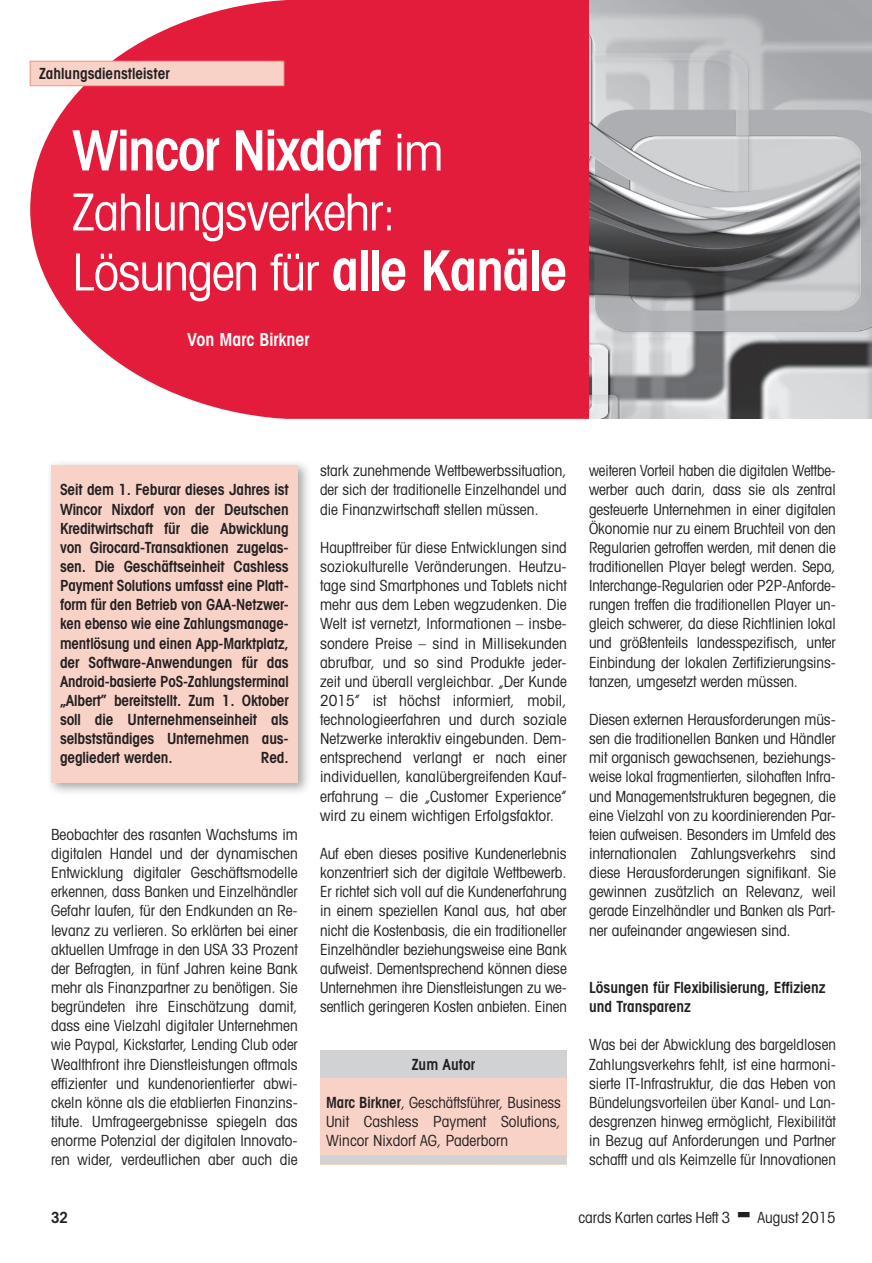
<style>
.page{position:relative;width:872px;height:1263px;background:#fff}
.page>*{position:absolute;margin:0;border:0;box-sizing:border-box;transform-origin:0 0}
.t1{font:600 condensed 55.5px "Avant Garde";letter-spacing:-.025em;color:#fff}
.t2{font:condensed 51px/60px "Avant Garde";letter-spacing:-.025em;color:#fff}
.t3{font:600 condensed 18px "Avant Garde";color:#fff}
.t4{font:condensed 15.3px/19.2px "Avant Garde";color:#231f20;text-align:justify}
.t5{font:600 condensed 15.3px/19.2px "Avant Garde";color:#231f20;text-align:justify}
.s1{font-weight:400;font-size:51px}
.s2{font-weight:600;font-size:55.5px}
.s3{font-weight:600}
</style>
<div class="page">
<svg style="left:30px;top:0;width:559px;height:419px;background:#e6324e"></svg>
<div style="left:30px;top:61px;width:254px;height:25px;background:#f9d2c7"></div>
<div style="left:30px;top:61px;width:254px;height:25px;border:1px solid #f09588"></div>
<div style="left:46px;top:460px;width:265px;height:336px;background:#231f20;opacity:.4"></div>
<div style="left:51px;top:465px;width:247px;height:317px;background:#f9d2c7"></div>
<div style="left:320px;top:1074px;width:247px;height:91px;background:#f9d2c7"></div>
<div style="left:320px;top:1050px;width:247px;height:28px;background:#d1d2d4"></div>
<div style="left:320px;top:1155px;width:247px;height:9px;background:#d1d2d4"></div>
<img style="left:589px;top:0;width:283px;height:419px">
<p class="t5" style="left:39px;top:64px;width:132px">Zahlungsdienstleister</p>
<h1 class="t1" style="left:72px;top:117px;width:373px">Wincor Nixdorf <span class="s1">im</span></h1>
<h2 class="t2" style="left:72px;top:181px;width:497px">Zahlungsverkehr:<br>Lösungen für <span class="s2">alle Kanäle</span></h2>
<p class="t3" style="left:187px;top:328px;width:124px">Von Marc Birkner</p>
<p class="t5" style="left:60px;top:480px;width:230px">Seit dem 1. Feburar dieses Jahres ist Wincor Nixdorf von der Deutschen Kreditwirtschaft für die Abwicklung von Girocard-Transaktionen zugelas&shy;sen. Die Geschäftseinheit Cashless Payment Solutions umfasst eine Platt&shy;form für den Betrieb von GAA-Netzwer&shy;ken ebenso wie eine Zahlungsmanage&shy;mentlösung und einen App-Marktplatz, der Software-Anwendungen für das Android-basierte PoS-Zahlungsterminal „Albert” bereitstellt. Zum 1. Oktober soll die Unternehmenseinheit als selbstständiges Unternehmen aus&shy;gegliedert werden.</p>
<p class="t5" style="left:261px;top:748px;width:29px">Red.</p>
<p class="t4" style="left:51px;top:824px;width:248px">Beobachter des rasanten Wachstums im digitalen Handel und der dynamischen Entwicklung digitaler Geschäftsmodelle erkennen, dass Banken und Einzelhändler Gefahr laufen, für den Endkunden an Re&shy;levanz zu verlieren. So erklärten bei einer aktuellen Umfrage in den USA 33 Prozent der Befragten, in fünf Jahren keine Bank mehr als Finanzpartner zu benötigen. Sie begründeten ihre Einschätzung damit, dass eine Vielzahl digitaler Unternehmen wie Paypal, Kickstarter, Lending Club oder Wealthfront ihre Dienstleistungen oftmals effizienter und kundenorientierter abwi&shy;ckeln könne als die etablierten Finanzins&shy;titute. Umfrageergebnisse spiegeln das enorme Potenzial der digitalen Innovato&shy;ren wider, verdeutlichen aber auch die</p>
<p class="t4" style="left:320px;top:461px;width:248px">stark zunehmende Wettbewerbssituation, der sich der traditionelle Einzelhandel und die Finanzwirtschaft stellen müssen.</p>
<p class="t4" style="left:320px;top:537px;width:248px">Haupttreiber für diese Entwicklungen sind soziokulturelle Veränderungen. Heutzu&shy;tage sind Smartphones und Tablets nicht mehr aus dem Leben wegzudenken. Die Welt ist vernetzt, Informationen – insbe&shy;sondere Preise – sind in Millisekunden abrufbar, und so sind Produkte jeder&shy;zeit und überall vergleichbar. „Der Kunde 2015” ist höchst informiert, mobil, technologieerfahren und durch soziale Netzwerke interaktiv eingebunden. Dem&shy;entsprechend verlangt er nach einer individuellen, kanalübergreifenden Kauf&shy;erfahrung – die „Customer Experience” wird zu einem wichtigen Erfolgsfaktor.</p>
<p class="t4" style="left:320px;top:843px;width:248px">Auf eben dieses positive Kundenerlebnis konzentriert sich der digitale Wettbewerb.<br>Er richtet sich voll auf die Kundenerfahrung in einem speziellen Kanal aus, hat aber nicht die Kostenbasis, die ein traditioneller Einzelhändler beziehungsweise eine Bank aufweist. Dementsprechend können diese Unternehmen ihre Dienstleistungen zu we&shy;sentlich geringeren Kosten anbieten. Einen</p>
<p class="t5" style="left:412px;top:1054px;width:65px">Zum Autor</p>
<p class="t4" style="left:326px;top:1092px;width:236px"><span class="s3">Marc Birkner</span>, Geschäftsführer, Business Unit Cashless Payment Solutions, Wincor Nixdorf AG, Paderborn</p>
<p class="t4" style="left:589px;top:461px;width:248px">weiteren Vorteil haben die digitalen Wettbe&shy;werber auch darin, dass sie als zentral gesteuerte Unternehmen in einer digitalen Ökonomie nur zu einem Bruchteil von den Regularien getroffen werden, mit denen die traditionellen Player belegt werden. Sepa, Interchange-Regularien oder P2P-Anforde&shy;rungen treffen die traditionellen Player un&shy;gleich schwerer, da diese Richtlinien lokal und größtenteils landesspezifisch, unter Einbindung der lokalen Zertifizierungsins&shy;tanzen, umgesetzt werden müssen.</p>
<p class="t4" style="left:589px;top:710px;width:248px">Diesen externen Herausforderungen müs&shy;sen die traditionellen Banken und Händler mit organisch gewachsenen, beziehungs&shy;weise lokal fragmentierten, silohaften Infra&shy;und Managementstrukturen begegnen, die eine Vielzahl von zu koordinierenden Par&shy;teien aufweisen. Besonders im Umfeld des internationalen Zahlungsverkehrs sind diese Herausforderungen signifikant. Sie gewinnen zusätzlich an Relevanz, weil gerade Einzelhändler und Banken als Part&shy;ner aufeinander angewiesen sind.</p>
<p class="t5" style="left:589px;top:978px;width:238px">Lösungen für Flexibilisierung, Effizienz und Transparenz</p>
<p class="t4" style="left:589px;top:1035px;width:248px">Was bei der Abwicklung des bargeldlosen Zahlungsverkehrs fehlt, ist eine harmoni&shy;sierte IT-Infrastruktur, die das Heben von Bündelungsvorteilen über Kanal- und Lan&shy;desgrenzen hinweg ermöglicht, Flexibilität in Bezug auf Anforderungen und Partner schafft und als Keimzelle für Innovationen</p>
<p class="t5" style="left:51px;top:1207px;width:19px">32</p>
<p class="t4" style="left:578px;top:1207px;width:153px">cards Karten cartes Heft 3</p>
<p class="t4" style="left:757px;top:1207px;width:80px">August 2015</p>
</div>
